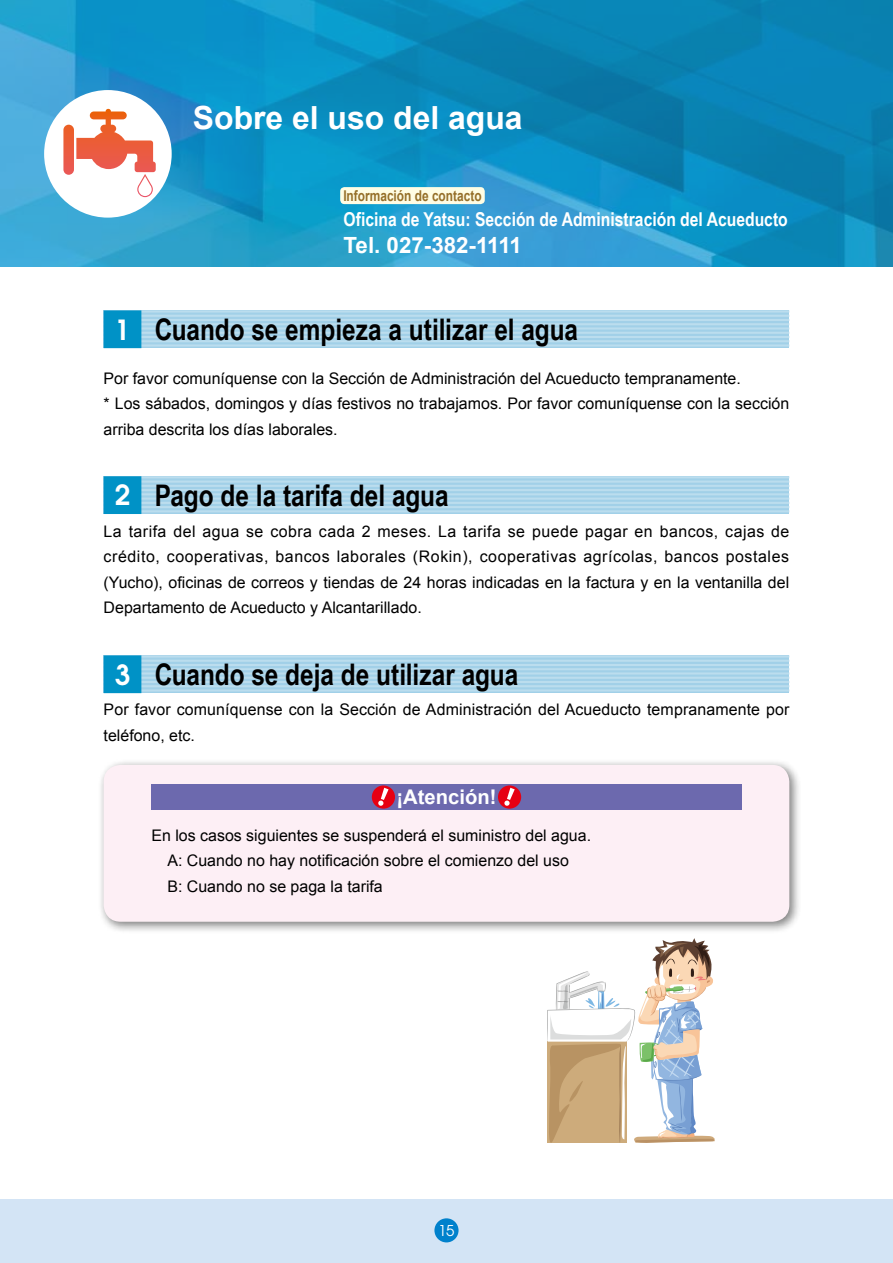
<style>
.page{position:relative;width:893px;height:1263px;background:#fff}
.page>*{position:absolute;margin:0;border:0;box-sizing:border-box;transform-origin:0 0}
.t1{font:700 31.95px "Arial";color:#fff}
.t2{font:700 29.7px "Arial Narrow";color:#000}
.t3{font:700 22.35px "Arial";color:#fff}
.t4{font:700 20.25px "Arial";color:#fff}
.t5{font:700 19.2px "Arial Narrow";color:#fff}
.t6{font:15.9px/25.5px "Arial";color:#000}
.t7{font:700 14.85px "Arial";color:#956f29;scale:.8 1}
.t8{font:14.85px "Avant Garde";color:#fff}
.s1{font-family:"Avant Garde";font-weight:600;font-size:27.6px;color:#fff}
</style>
<div class="page">
<div style="left:0;top:1199px;width:893px;height:64px;background:#d3e4f5"></div>
<img style="left:0;top:0;width:893px;height:267px">
<div style="left:434px;top:1218px;width:25px;height:24px;background:#0081cc;border-radius:50%"></div>
<div style="left:104px;top:310px;width:685px;height:38px;background:#a1d0e8"></div>
<hr style="left:104px;top:310px;width:685px;height:3px;background:#bde">
<hr style="left:104px;top:315px;width:685px;height:2px;background:#bde">
<hr style="left:104px;top:319px;width:685px;height:2px;background:#bde">
<hr style="left:104px;top:323px;width:685px;height:2px;background:#bde">
<hr style="left:104px;top:327px;width:685px;height:3px;background:#bde">
<hr style="left:104px;top:332px;width:685px;height:2px;background:#bde">
<hr style="left:104px;top:336px;width:685px;height:2px;background:#bde">
<hr style="left:104px;top:340px;width:685px;height:2px;background:#bde">
<hr style="left:104px;top:344px;width:685px;height:3px;background:#bde">
<div style="left:104px;top:310px;width:37px;height:38px;background:#0092c6"></div>
<div style="left:104px;top:476px;width:685px;height:38px;background:#a1d0e8"></div>
<hr style="left:104px;top:476px;width:685px;height:2px;background:#bde">
<hr style="left:104px;top:480px;width:685px;height:3px;background:#bde">
<hr style="left:104px;top:485px;width:685px;height:2px;background:#bde">
<hr style="left:104px;top:489px;width:685px;height:2px;background:#bde">
<hr style="left:104px;top:493px;width:685px;height:2px;background:#bde">
<hr style="left:104px;top:497px;width:685px;height:3px;background:#bde">
<hr style="left:104px;top:502px;width:685px;height:2px;background:#bde">
<hr style="left:104px;top:506px;width:685px;height:2px;background:#bde">
<hr style="left:104px;top:510px;width:685px;height:2px;background:#bde">
<div style="left:104px;top:476px;width:37px;height:38px;background:#0092c6"></div>
<div style="left:104px;top:655px;width:685px;height:38px;background:linear-gradient(to right,#a6d2e9,#a6d2e9)"></div>
<hr style="left:104px;top:655px;width:685px;height:2px;background:#bde">
<hr style="left:104px;top:660px;width:685px;height:2px;background:#bde">
<hr style="left:104px;top:664px;width:685px;height:2px;background:#bde">
<hr style="left:104px;top:668px;width:685px;height:2px;background:#bde">
<hr style="left:104px;top:672px;width:685px;height:2px;background:#bde">
<hr style="left:104px;top:677px;width:685px;height:2px;background:#bde">
<hr style="left:104px;top:681px;width:685px;height:2px;background:#bde">
<hr style="left:104px;top:685px;width:685px;height:2px;background:#bde">
<hr style="left:104px;top:689px;width:685px;height:2px;background:#bde">
<div style="left:104px;top:655px;width:37px;height:38px;background:#0092c6"></div>
<div style="left:44px;top:90px;width:128px;height:128px;background:#fff;border-radius:50%"></div>
<div style="left:98px;top:759px;width:703px;height:175px;background:#000;opacity:.5"></div>
<div style="left:104px;top:765px;width:685px;height:157px;background:#fdeff5;border-radius:17px"></div>
<div style="left:151px;top:784px;width:590px;height:26px;background:#6c69ae"></div>
<div style="left:340px;top:187px;width:145px;height:17px;background:#fffde4;border-radius:4px"></div>
<svg style="left:63px;top:109px;width:93px;height:88px"></svg>
<div style="left:372px;top:785px;width:23px;height:24px;background:#e60012;border-radius:50%"></div>
<svg style="left:378px;top:788px;width:11px;height:18px"></svg>
<div style="left:498px;top:785px;width:23px;height:24px;background:#e60012;border-radius:50%"></div>
<svg style="left:504px;top:788px;width:11px;height:18px"></svg>
<svg style="left:547px;top:938px;width:168px;height:205px"></svg>
<h1 class="t1" style="left:193px;top:97px;width:331px">Sobre el uso del agua</h1>
<p class="t7" style="left:343px;top:186px;width:174px">Información de contacto</p>
<p class="t5" style="left:344px;top:208px;width:446px">Oficina de Yatsu: Sección de Administración del Acueducto</p>
<h3 class="t3" style="left:344px;top:231px;width:180px">Tel. 027-382-1111</h3>
<h2 class="t2" style="left:115px;top:312px;width:465px"><span class="s1">1</span> Cuando se empieza a utilizar el agua</h2>
<p class="t6" style="left:104px;top:365px;width:687px">Por favor comuníquense con la Sección de Administración del Acueducto tempranamente.<br>* Los sábados, domingos y días festivos no trabajamos. Por favor comuníquense con la sección arriba descrita los días laborales.</p>
<h2 class="t2" style="left:115px;top:478px;width:335px"><span class="s1">2</span> Pago de la tarifa del agua</h2>
<p class="t6" style="left:104px;top:519px;width:687px;text-align:justify">La tarifa del agua se cobra cada 2 meses. La tarifa se puede pagar en bancos, cajas de crédito, cooperativas, bancos laborales (Rokin), cooperativas agrícolas, bancos postales (Yucho), oficinas de correos y tiendas de 24 horas indicadas en la factura y en la ventanilla del Departamento de Acueducto y Alcantarillado.</p>
<h2 class="t2" style="left:115px;top:657px;width:405px"><span class="s1">3</span> Cuando se deja de utilizar agua</h2>
<p class="t6" style="left:104px;top:697px;width:687px">Por favor comuníquense con la Sección de Administración del Acueducto tempranamente por teléfono, etc.</p>
<p class="t4" style="left:397px;top:784px;width:101px">¡Atención!</p>
<p class="t6" style="left:167px;top:822px;width:425px;text-indent:-16px">En los casos siguientes se suspenderá el suministro del agua.<br>A: Cuando no hay notificación sobre el comienzo del uso<br>B: Cuando no se paga la tarifa</p>
<p class="t8" style="left:439px;top:1222px;width:17px">15</p>
</div>
